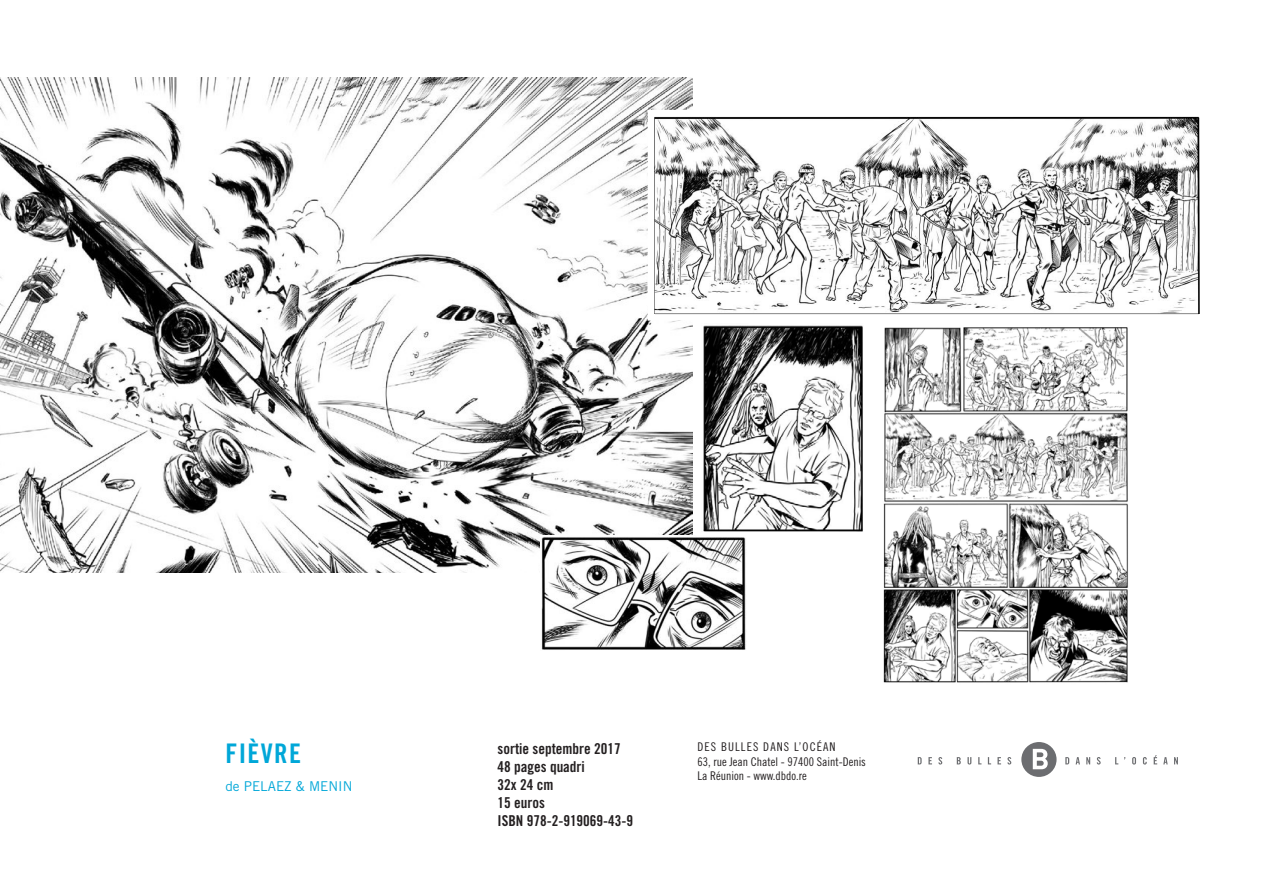
<style>
.page{position:relative;width:1263px;height:893px;background:#fff}
.page>*{position:absolute;margin:0;border:0;box-sizing:border-box;transform-origin:0 0}
.t1{font:27px "Trade Gothic Bold Cond Twenty";letter-spacing:.05em;color:#00a7d8}
.t2{font:15px/18px "Trade Gothic Bold Cond Twenty";color:#231f20}
.t3{font:13.5px "Trade Gothic";color:#00a7d8}
.t4{font:12px/14.4px "Trade Gothic Cond Eighteen";color:#231f20}
</style>
<div class="page">
<div style="left:1021px;top:742px;width:35px;height:35px;background:#6c6d70;border-radius:50%"></div>
<svg style="left:1033px;top:749px;width:15px;height:20px"></svg>
<svg style="left:918px;top:757px;width:4px;height:7px"></svg>
<svg style="left:928px;top:757px;width:4px;height:7px"></svg>
<svg style="left:938px;top:757px;width:4px;height:7px"></svg>
<svg style="left:957px;top:757px;width:4px;height:7px"></svg>
<svg style="left:967px;top:757px;width:4px;height:7px"></svg>
<svg style="left:978px;top:757px;width:3px;height:7px"></svg>
<svg style="left:988px;top:757px;width:3px;height:7px"></svg>
<svg style="left:997px;top:757px;width:4px;height:7px"></svg>
<svg style="left:1007px;top:757px;width:4px;height:7px"></svg>
<svg style="left:1065px;top:757px;width:4px;height:7px"></svg>
<svg style="left:1076px;top:757px;width:4px;height:7px"></svg>
<svg style="left:1086px;top:757px;width:4px;height:7px"></svg>
<svg style="left:1097px;top:757px;width:4px;height:7px"></svg>
<svg style="left:1115px;top:757px;width:3px;height:7px"></svg>
<svg style="left:1132px;top:757px;width:4px;height:7px"></svg>
<svg style="left:1143px;top:757px;width:4px;height:7px"></svg>
<svg style="left:1154px;top:755px;width:3px;height:9px"></svg>
<svg style="left:1163px;top:757px;width:5px;height:7px"></svg>
<svg style="left:1174px;top:757px;width:4px;height:7px"></svg>
<img style="left:0;top:77px;width:692px;height:495px">
<img style="left:883px;top:327px;width:245px;height:356px">
<img style="left:656px;top:118px;width:542px;height:195px">
<div style="left:648px;top:110px;width:558px;height:211px;border:7px solid #fff"></div>
<img style="left:541px;top:536px;width:205px;height:114px">
<img style="left:703px;top:325px;width:160px;height:207px">
<h1 class="t1" style="left:225px;top:737px;width:77px">FIÈVRE</h1>
<p class="t3" style="left:225px;top:778px;width:129px">de PELAEZ &amp; MENIN</p>
<p class="t2" style="left:497px;top:739px;width:137px">sortie septembre 2017<br>48 pages quadri<br>32x 24 cm<br>15 euros<br>ISBN 978-2-919069-43-9</p>
<p class="t4" style="left:697px;top:740px;width:170px">DES BULLES DANS L’OCÉAN<br>63, rue Jean Chatel - 97400 Saint-Denis<br>La Réunion - www.dbdo.re</p>
</div>
